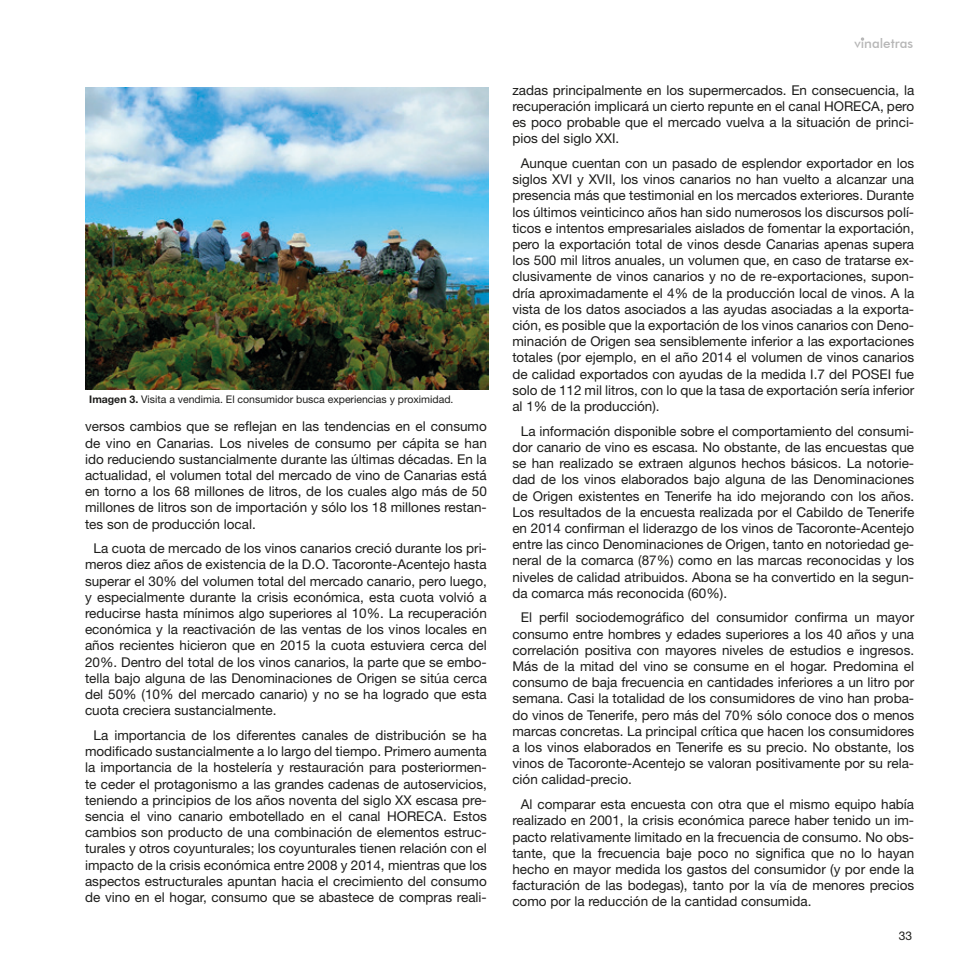
<style>
.page{position:relative;width:978px;height:978px;background:#fff}
.page>*{position:absolute;margin:0;border:0;box-sizing:border-box;transform-origin:0 0}
.CUERPO{font:13.5px/16.2px "Helvetica Neue LT Std";color:#1d1d1b;text-align:justify}
.t1{font:500 13.35px "Futura BT";color:#b7b7b7}
.t2{font:12px "Helvetica Neue LT Std";color:#1d1d1b}
.PIE_DE_FOTO{font:10.5px "Helvetica Neue LT Std";color:#1d1d1b}
.s1{font-weight:700}
</style>
<div class="page">
<svg style="left:861px;top:37px;width:3px;height:4px"></svg>
<img style="left:85px;top:87px;width:404px;height:302px">
<p class="PIE_DE_FOTO" style="left:89px;top:393px;width:366px"><span class="s1">Imagen 3.</span> Visita a vendimia. El consumidor busca experiencias y proximidad.</p>
<p class="CUERPO" style="left:85px;top:418px;width:403px">versos cambios que se reflejan en las tendencias en el consumo de vino en Canarias. Los niveles de consumo per cápita se han ido reduciendo sustancialmente durante las últimas décadas. En la actualidad, el volumen total del mercado de vino de Canarias está en torno a los 68 millones de litros, de los cuales algo más de 50 millones de litros son de importación y sólo los 18 millones restan&shy;tes son de producción local.</p>
<p class="CUERPO" style="left:85px;top:540px;width:403px;text-indent:9px">La cuota de mercado de los vinos canarios creció durante los pri&shy;meros diez años de existencia de la D.O. Tacoronte-Acentejo hasta superar el 30% del volumen total del mercado canario, pero luego, y especialmente durante la crisis económica, esta cuota volvió a reducirse hasta mínimos algo superiores al 10%. La recuperación económica y la reactivación de las ventas de los vinos locales en años recientes hicieron que en 2015 la cuota estuviera cerca del 20%. Dentro del total de los vinos canarios, la parte que se embo&shy;tella bajo alguna de las Denominaciones de Origen se sitúa cerca del 50% (10% del mercado canario) y no se ha logrado que esta cuota creciera sustancialmente.</p>
<p class="CUERPO" style="left:85px;top:727px;width:403px;text-indent:9px">La importancia de los diferentes canales de distribución se ha modificado sustancialmente a lo largo del tiempo. Primero aumenta la importancia de la hostelería y restauración para posteriormen&shy;te ceder el protagonismo a las grandes cadenas de autoservicios, teniendo a principios de los años noventa del siglo XX escasa pre&shy;sencia el vino canario embotellado en el canal HORECA. Estos cambios son producto de una combinación de elementos estruc&shy;turales y otros coyunturales; los coyunturales tienen relación con el impacto de la crisis económica entre 2008 y 2014, mientras que los aspectos estructurales apuntan hacia el crecimiento del consumo de vino en el hogar, consumo que se abastece de compras reali-</p>
<p class="t1" style="left:854px;top:35px;width:60px">vinaletras</p>
<p class="CUERPO" style="left:512px;top:82px;width:403px">zadas principalmente en los supermercados. En consecuencia, la recuperación implicará un cierto repunte en el canal HORECA, pero es poco probable que el mercado vuelva a la situación de princi&shy;pios del siglo XXI.</p>
<p class="CUERPO" style="left:512px;top:155px;width:403px;text-indent:9px">Aunque cuentan con un pasado de esplendor exportador en los siglos XVI y XVII, los vinos canarios no han vuelto a alcanzar una presencia más que testimonial en los mercados exteriores. Durante los últimos veinticinco años han sido numerosos los discursos polí&shy;ticos e intentos empresariales aislados de fomentar la exportación, pero la exportación total de vinos desde Canarias apenas supera los 500 mil litros anuales, un volumen que, en caso de tratarse ex&shy;clusivamente de vinos canarios y no de re-exportaciones, supon&shy;dría aproximadamente el 4% de la producción local de vinos. A la vista de los datos asociados a las ayudas asociadas a la exporta&shy;ción, es posible que la exportación de los vinos canarios con Deno&shy;minación de Origen sea sensiblemente inferior a las exportaciones totales (por ejemplo, en el año 2014 el volumen de vinos canarios de calidad exportados con ayudas de la medida I.7 del POSEI fue solo de 112 mil litros, con lo que la tasa de exportación sería inferior al 1% de la producción).</p>
<p class="CUERPO" style="left:512px;top:423px;width:403px;text-indent:9px">La información disponible sobre el comportamiento del consumi&shy;dor canario de vino es escasa. No obstante, de las encuestas que se han realizado se extraen algunos hechos básicos. La notorie&shy;dad de los vinos elaborados bajo alguna de las Denominaciones de Origen existentes en Tenerife ha ido mejorando con los años.<br>Los resultados de la encuesta realizada por el Cabildo de Tenerife en 2014 confirman el liderazgo de los vinos de Tacoronte-Acentejo entre las cinco Denominaciones de Origen, tanto en notoriedad ge&shy;neral de la comarca (87%) como en las marcas reconocidas y los niveles de calidad atribuidos. Abona se ha convertido en la segun&shy;da comarca más reconocida (60%).</p>
<p class="CUERPO" style="left:512px;top:609px;width:403px;text-indent:9px">El perfil sociodemográfico del consumidor confirma un mayor consumo entre hombres y edades superiores a los 40 años y una correlación positiva con mayores niveles de estudios e ingresos.<br>Más de la mitad del vino se consume en el hogar. Predomina el consumo de baja frecuencia en cantidades inferiores a un litro por semana. Casi la totalidad de los consumidores de vino han proba&shy;do vinos de Tenerife, pero más del 70% sólo conoce dos o menos marcas concretas. La principal crítica que hacen los consumidores a los vinos elaborados en Tenerife es su precio. No obstante, los vinos de Tacoronte-Acentejo se valoran positivamente por su rela&shy;ción calidad-precio.</p>
<p class="CUERPO" style="left:512px;top:796px;width:403px;text-indent:9px">Al comparar esta encuesta con otra que el mismo equipo había realizado en 2001, la crisis económica parece haber tenido un im&shy;pacto relativamente limitado en la frecuencia de consumo. No obs&shy;tante, que la frecuencia baje poco no significa que no lo hayan hecho en mayor medida los gastos del consumidor (y por ende la facturación de las bodegas), tanto por la vía de menores precios como por la reducción de la cantidad consumida.</p>
<p class="t2" style="left:899px;top:928px;width:15px">33</p>
</div>
